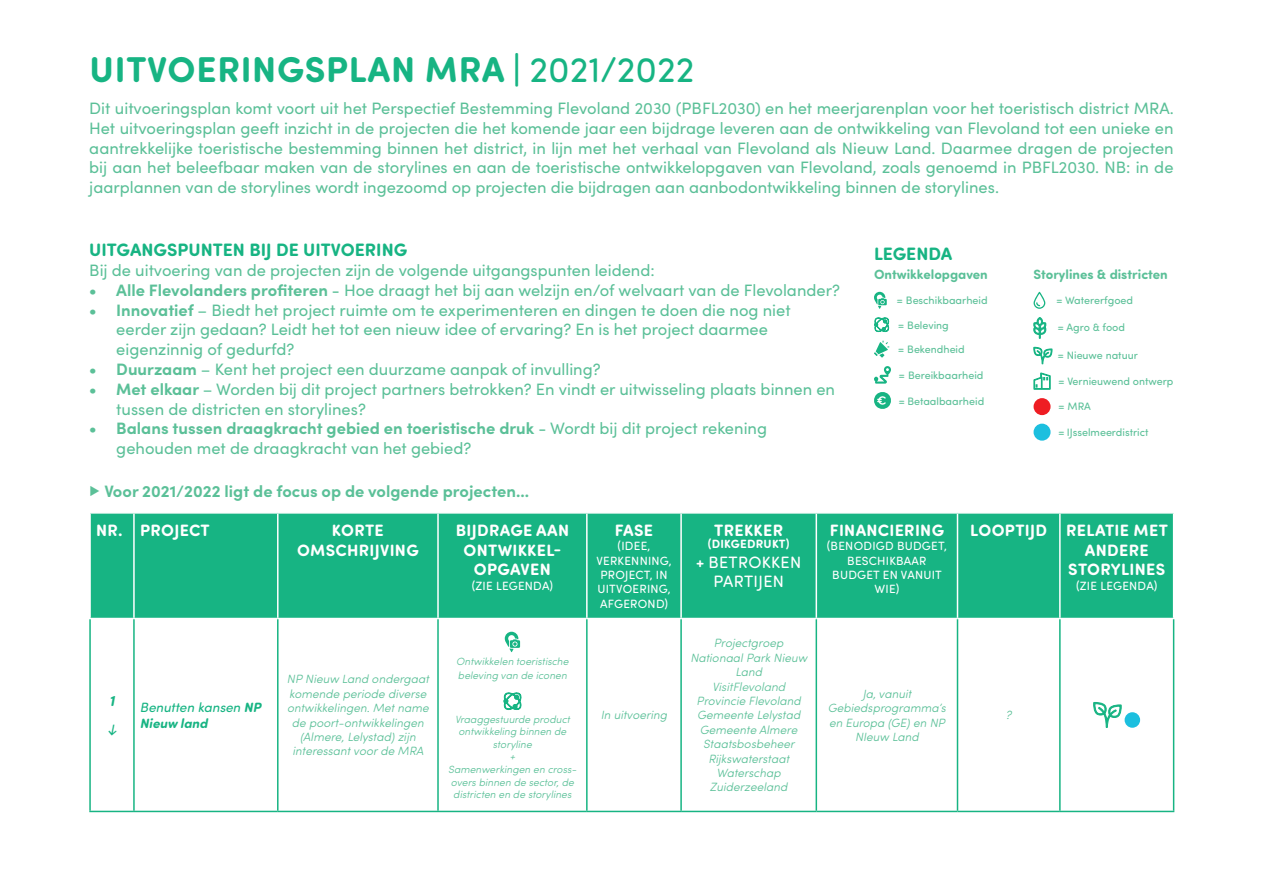
<style>
.page{position:relative;width:1263px;height:893px;background:#fff}
.page>*{position:absolute;margin:0;border:0;box-sizing:border-box;transform-origin:0 0}
.KOP_1{font:700 36px "Sofia Pro Soft";letter-spacing:.02em;color:#17b483}
.t1{font:700 18px "Sofia Pro Soft";color:#17b483}
.t2{font:16.5px/19.8px "Sofia Pro";color:#5bc098}
.KOP_1-2{font:700 16.5px/19.8px "Sofia Pro Soft";letter-spacing:.02em;color:#fff;text-align:center}
.t3{font:700 16.5px "Sofia Pro";color:#5bc098}
.KOP_1-3{font:16.5px/19.8px "Sofia Pro Soft";letter-spacing:.02em;color:#fff;text-align:center}
.Basisalinea{font:italic 700 15px "Sofia Pro Soft";color:#17b483}
.Basisalinea-2{font:italic 15px "Sofia Pro";color:#17b483}
.Basisalinea-3{font:700 13.5px "Sofia Pro Soft";color:#5bc098}
.Basisalinea-4{font:italic 13.5px/16.5px "Sofia Pro Soft";color:#17b483}
.t4{font:italic 300 12px/14.4px "Sofia Pro Soft";color:#5bc098;text-align:center}
.KOP_1-4{font:12px/14.4px "Sofia Pro Soft";letter-spacing:.02em;color:#fff;text-align:center}
.t5{font:italic 300 12px "Sofia Pro";color:#5bc098}
.KOP_1-5{font:700 12px "Sofia Pro Soft";letter-spacing:.02em;color:#fff}
.Basisalinea-5{font:10.8px "Sofia Pro Soft";color:#5bc098}
.t6{font:italic 300 10.5px/12.6px "Sofia Pro Soft";color:#5bc098}
.s1{font-weight:400}
.s2{font-weight:700}
</style>
<div class="page">
<div style="left:91px;top:514px;width:1082px;height:104px;background:#17b483"></div>
<hr style="left:816px;top:811px;width:141px;height:1px;background:#17b483">
<hr style="left:957px;top:811px;width:103px;height:1px;background:#17b483">
<hr style="left:133px;top:514px;width:2px;height:104px;background:#fff">
<hr style="left:277px;top:514px;width:2px;height:104px;background:#fff">
<hr style="left:437px;top:514px;width:2px;height:104px;background:#fff">
<hr style="left:586px;top:514px;width:2px;height:104px;background:#fff">
<hr style="left:680px;top:514px;width:2px;height:104px;background:#fff">
<hr style="left:815px;top:514px;width:2px;height:104px;background:#fff">
<hr style="left:957px;top:514px;width:1px;height:104px;background:#fff">
<hr style="left:1059px;top:514px;width:2px;height:104px;background:#fff">
<hr style="left:89px;top:619px;width:2px;height:192px;background:#17b483">
<hr style="left:133px;top:619px;width:2px;height:192px;background:#17b483">
<hr style="left:277px;top:619px;width:2px;height:192px;background:#17b483">
<hr style="left:437px;top:619px;width:2px;height:192px;background:#17b483">
<hr style="left:586px;top:619px;width:2px;height:192px;background:#17b483">
<hr style="left:680px;top:619px;width:2px;height:192px;background:#17b483">
<hr style="left:815px;top:619px;width:2px;height:192px;background:#17b483">
<hr style="left:957px;top:619px;width:1px;height:192px;background:#17b483">
<hr style="left:1059px;top:619px;width:2px;height:192px;background:#17b483">
<hr style="left:1173px;top:619px;width:1px;height:192px;background:#17b483">
<hr style="left:89px;top:811px;width:45px;height:1px;background:#17b483">
<hr style="left:134px;top:811px;width:144px;height:1px;background:#17b483">
<hr style="left:278px;top:811px;width:160px;height:1px;background:#17b483">
<hr style="left:438px;top:811px;width:149px;height:1px;background:#17b483">
<hr style="left:587px;top:811px;width:94px;height:1px;background:#17b483">
<hr style="left:681px;top:811px;width:135px;height:1px;background:#17b483">
<hr style="left:1060px;top:811px;width:114px;height:1px;background:#17b483">
<svg style="left:505px;top:632px;width:15px;height:20px"></svg>
<svg style="left:503px;top:692px;width:19px;height:18px"></svg>
<svg style="left:1093px;top:702px;width:29px;height:26px"></svg>
<div style="left:1124px;top:712px;width:16px;height:16px;background:#1cbfdf;border-radius:50%"></div>
<svg style="left:874px;top:292px;width:13px;height:17px"></svg>
<svg style="left:874px;top:317px;width:16px;height:16px"></svg>
<svg style="left:874px;top:341px;width:15px;height:17px"></svg>
<svg style="left:880px;top:342px;width:8px;height:8px"></svg>
<svg style="left:874px;top:366px;width:17px;height:18px"></svg>
<svg style="left:874px;top:392px;width:17px;height:17px"></svg>
<svg style="left:1033px;top:292px;width:12px;height:17px"></svg>
<svg style="left:1033px;top:317px;width:14px;height:22px"></svg>
<svg style="left:1033px;top:347px;width:19px;height:17px"></svg>
<svg style="left:1033px;top:372px;width:18px;height:18px"></svg>
<div style="left:1033px;top:398px;width:17px;height:17px;background:#ee1d23;border-radius:50%"></div>
<div style="left:1033px;top:424px;width:17px;height:17px;background:#1cbfdf;border-radius:50%"></div>
<p class="KOP_1" style="left:90px;top:44px;width:606px">UITVOERINGSPLAN MRA | <span class="s1">2021/2022</span></p>
<p class="t2" style="left:89px;top:97px;width:1086px;text-align:justify">Dit uitvoeringsplan komt voort uit het Perspectief Bestemming Flevoland 2030 (PBFL2030) en het meerjarenplan voor het toeristisch district MRA.<br>Het uitvoeringsplan geeft inzicht in de projecten die het komende jaar een bijdrage leveren aan de ontwikkeling van Flevoland tot een unieke en aantrekkelijke toeristische bestemming binnen het district, in lijn met het verhaal van Flevoland als Nieuw Land. Daarmee dragen de projecten bij aan het beleefbaar maken van de storylines en aan de toeristische ontwikkelopgaven van Flevoland, zoals genoemd in PBFL2030. NB: in de jaarplannen van de storylines wordt ingezoomd op projecten die bijdragen aan aanbodontwikkeling binnen de storylines.</p>
<p class="t1" style="left:89px;top:237px;width:319px">UITGANGSPUNTEN BIJ DE UITVOERING</p>
<p class="t2" style="left:89px;top:259px;width:567px">Bij de uitvoering van de projecten zijn de volgende uitgangspunten leidend:</p>
<p class="t2" style="left:89px;top:279px;width:752px"><span class="s2">• Alle Flevolanders profiteren</span> - Hoe draagt het bij aan welzijn en/of welvaart van de Flevolander?</p>
<p class="t2" style="left:116px;top:299px;width:676px;text-indent:-27px"><span class="s2">• Innovatief</span> – Biedt het project ruimte om te experimenteren en dingen te doen die nog niet eerder zijn gedaan? Leidt het tot een nieuw idee of ervaring? En is het project daarmee eigenzinnig of gedurfd?</p>
<p class="t2" style="left:89px;top:358px;width:513px"><span class="s2">• Duurzaam</span> – Kent het project een duurzame aanpak of invulling?</p>
<p class="t2" style="left:116px;top:378px;width:720px;text-indent:-27px"><span class="s2">• Met elkaar</span> – Worden bij dit project partners betrokken? En vindt er uitwisseling plaats binnen en tussen de districten en storylines?</p>
<p class="t2" style="left:116px;top:418px;width:652px;text-indent:-27px"><span class="s2">• Balans tussen draagkracht gebied en toeristische druk</span> - Wordt bij dit project rekening gehouden met de draagkracht van het gebied?</p>
<p class="t3" style="left:89px;top:478px;width:441px">▶ Voor 2021/2022 ligt de focus op de volgende projecten...</p>
<p class="t1" style="left:874px;top:241px;width:80px">LEGENDA</p>
<p class="Basisalinea-3" style="left:874px;top:264px;width:115px">Ontwikkelopgaven</p>
<p class="Basisalinea-5" style="left:896px;top:293px;width:93px">= Beschikbaarheid</p>
<p class="Basisalinea-5" style="left:898px;top:318px;width:53px">= Beleving</p>
<p class="Basisalinea-5" style="left:898px;top:342px;width:68px">= Bekendheid</p>
<p class="Basisalinea-5" style="left:899px;top:368px;width:86px">= Bereikbaarheid</p>
<p class="Basisalinea-5" style="left:899px;top:393px;width:87px">= Betaalbaarheid</p>
<p class="Basisalinea-3" style="left:1033px;top:264px;width:136px">Storylines &amp; districten</p>
<p class="Basisalinea-5" style="left:1056px;top:293px;width:79px">= Watererfgoed</p>
<p class="Basisalinea-5" style="left:1057px;top:320px;width:69px">= Agro &amp; food</p>
<p class="Basisalinea-5" style="left:1057px;top:348px;width:82px">= Nieuwe natuur</p>
<p class="Basisalinea-5" style="left:1058px;top:374px;width:117px">= Vernieuwend ontwerp</p>
<p class="Basisalinea-5" style="left:1058px;top:399px;width:34px">= MRA</p>
<p class="Basisalinea-5" style="left:1058px;top:425px;width:92px">= IJsselmeerdistrict</p>
<p class="KOP_1-2" style="left:96px;top:519px;width:28px">NR.</p>
<p class="KOP_1-2" style="left:140px;top:519px;width:71px">PROJECT</p>
<p class="KOP_1-2" style="left:297px;top:519px;width:123px">KORTE<br>OMSCHRIJVING</p>
<p class="KOP_1-2" style="left:456px;top:519px;width:115px">BIJDRAGE AAN<br>ONTWIKKEL-<br>OPGAVEN</p>
<p class="KOP_1-4" style="left:472px;top:578px;width:83px">(ZIE LEGENDA)</p>
<p class="KOP_1-2" style="left:615px;top:519px;width:40px">FASE</p>
<p class="KOP_1-4" style="left:596px;top:538px;width:77px">(IDEE,<br>VERKENNING,<br>PROJECT, IN<br>UITVOERING,<br>AFGEROND)</p>
<p class="Basisalinea" style="left:109px;top:690px;width:7px">1</p>
<p class="Basisalinea-2" style="left:108px;top:719px;width:10px">↓</p>
<p class="Basisalinea-4" style="left:140px;top:698px;width:123px">Benutten kansen <span class="s2">NP<br>Nieuw land</span></p>
<p class="t4" style="left:287px;top:671px;width:144px">NP Nieuw Land ondergaat komende periode diverse ontwikkelingen. Met name de poort-ontwikkelingen (Almere, Lelystad) zijn interessant voor de MRA</p>
<p class="t6" style="left:456px;top:653px;width:114px;line-height:14.4px">Ontwikkelen toeristische beleving van de iconen</p>
<p class="t6" style="left:448px;top:712px;width:130px;text-align:center">Vraaggestuurde product ontwikkeling binnen de storyline<br>+<br>Samenwerkingen en cross&shy;overs binnen de sector, de districten en de storylines</p>
<p class="t4" style="left:601px;top:707px;width:68px">In uitvoering</p>
<p class="KOP_1-2" style="left:714px;top:519px;width:70px">TREKKER</p>
<p class="KOP_1-5" style="left:708px;top:535px;width:83px">(DIKGEDRUKT)</p>
<p class="KOP_1-3" style="left:696px;top:551px;width:107px"><span class="s2">+</span> BETROKKEN<br>PARTIJEN</p>
<p class="t4" style="left:690px;top:635px;width:118px">Projectgroep<br>Nationaal Park Nieuw<br>Land</p>
<p class="t5" style="left:712px;top:678px;width:75px">VisitFlevoland</p>
<p class="t4" style="left:696px;top:693px;width:106px">Provincie Flevoland</p>
<p class="t4" style="left:697px;top:707px;width:105px">Gemeente Lelystad</p>
<p class="t4" style="left:700px;top:722px;width:99px">Gemeente Almere</p>
<p class="t4" style="left:703px;top:736px;width:93px">Staatsbosbeheer</p>
<p class="t4" style="left:708px;top:751px;width:82px">Rijkswaterstaat</p>
<p class="t4" style="left:710px;top:765px;width:79px">Waterschap<br>Zuiderzeeland</p>
<p class="KOP_1-2" style="left:830px;top:519px;width:116px">FINANCIERING</p>
<p class="KOP_1-4" style="left:827px;top:538px;width:121px">(BENODIGD BUDGET,<br>BESCHIKBAAR<br>BUDGET EN VANUIT<br>WIE)</p>
<p class="t4" style="left:828px;top:686px;width:119px">Ja, vanuit<br>Gebiedsprogramma’s en Europa (GE) en NP<br>NIeuw Land</p>
<p class="KOP_1-2" style="left:970px;top:519px;width:78px">LOOPTIJD</p>
<p class="KOP_1-2" style="left:1066px;top:519px;width:103px">RELATIE MET<br>ANDERE<br>STORYLINES</p>
<p class="KOP_1-4" style="left:1076px;top:578px;width:83px">(ZIE LEGENDA)</p>
<p class="t4" style="left:1006px;top:707px;width:7px">?</p>
</div>
